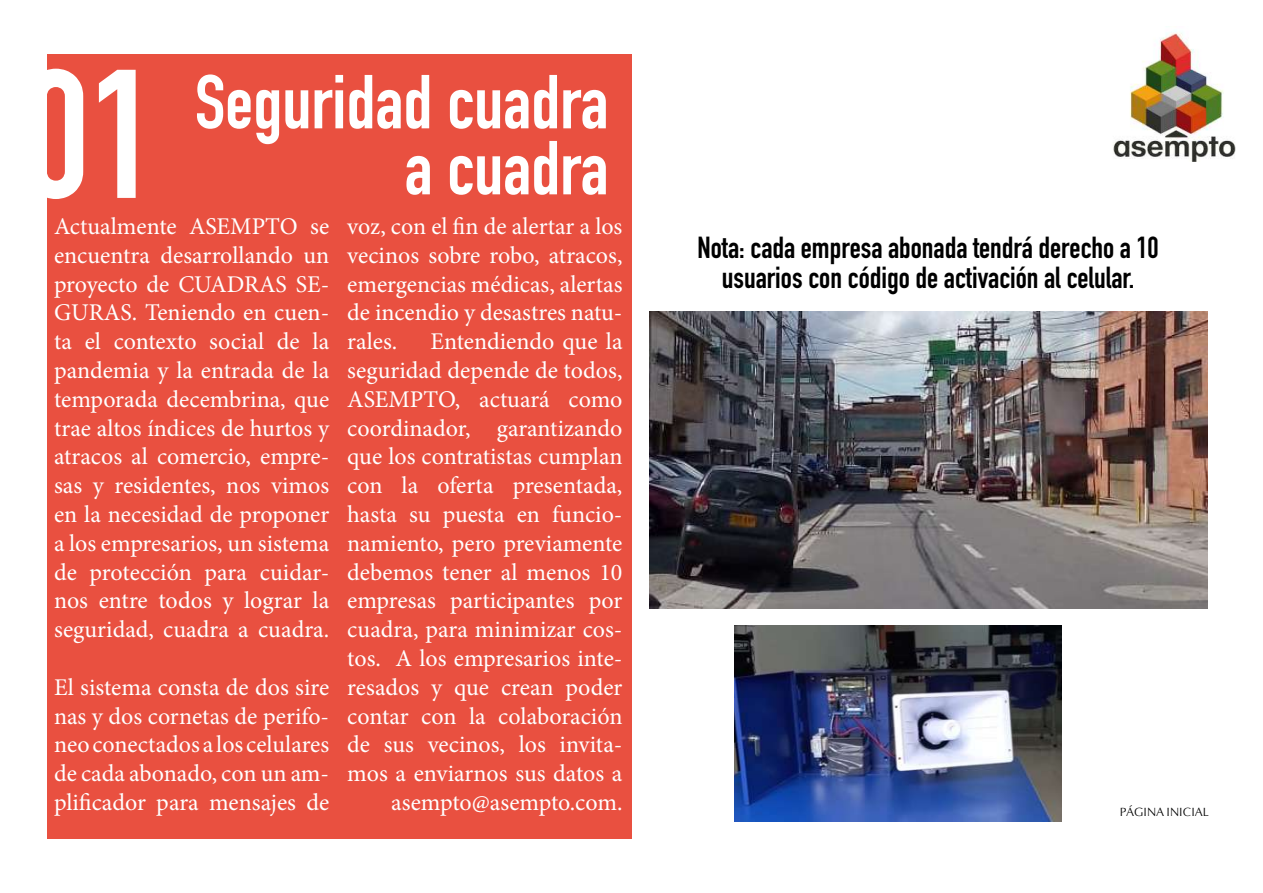
<style>
.page{position:relative;width:1263px;height:893px;background:#fff}
.page>*{position:absolute;margin:0;border:0;box-sizing:border-box;transform-origin:0 0}
.t1{font:700 180px "DIN Condensed";color:#fff}
.t2{font:700 75px/66px "DIN Condensed";color:#fff;text-align:right}
.t3{font:700 30px/30px "DIN Condensed";color:#000;text-align:center}
.t4{font:24px/28.8px "Minion Pro";color:#fff;text-align:justify}
.t5{font:12px "Optima EL";color:#000}
</style>
<div class="page">
<img style="left:1113px;top:31px;width:123px;height:131px">
<div style="left:47px;top:54px;width:584px;height:785px;background:#e95040"></div>
<img style="left:649px;top:311px;width:559px;height:298px">
<img style="left:734px;top:625px;width:327px;height:196px">
<h1 class="t1" style="left:22px;top:14px;width:135px">01</h1>
<h2 class="t2" style="left:195px;top:69px;width:415px">Seguridad cuadra a cuadra</h2>
<p class="t4" style="left:54px;top:212px;width:277px">Actualmente ASEMPTO se encuentra desarrollando un proyecto de CUADRAS SE-GURAS. Teniendo en cuen&shy;ta el contexto social de la pandemia y la entrada de la temporada decembrina, que trae altos índices de hurtos y atracos al comercio, empre&shy;sas y residentes, nos vimos en la necesidad de proponer a los empresarios, un sistema de protección para cuidar&shy;nos entre todos y lograr la seguridad, cuadra a cuadra.</p>
<p class="t4" style="left:54px;top:673px;width:277px">El sistema consta de dos sire nas y dos cornetas de perifo&shy;neo conectados a los celulares de cada abonado, con un am&shy;plificador para mensajes de</p>
<p class="t4" style="left:347px;top:212px;width:277px">voz, con el fin de alertar a los vecinos sobre robo, atracos, emergencias médicas, alertas de incendio y desastres natu&shy;rales.</p>
<p class="t4" style="left:347px;top:327px;width:277px;text-align:right">Entendiendo que la seguridad depende de todos,<br>ASEMPTO, actuará como coordinador, garantizando que los contratistas cumplan con la oferta presentada, hasta su puesta en funcio&shy;namiento, pero previamente debemos tener al menos 10 empresas participantes por cuadra, para minimizar cos&shy;tos. A los empresarios inte&shy;resados y que crean poder contar con la colaboración de sus vecinos, los invita&shy;mos a enviarnos sus datos a asempto@asempto.com.</p>
<p class="t3" style="left:697px;top:232px;width:463px">Nota: cada empresa abonada tendrá derecho a 10 usuarios con código de activación al celular.</p>
<p class="t5" style="left:1120px;top:804px;width:91px">PÁGINA INICIAL</p>
</div>
